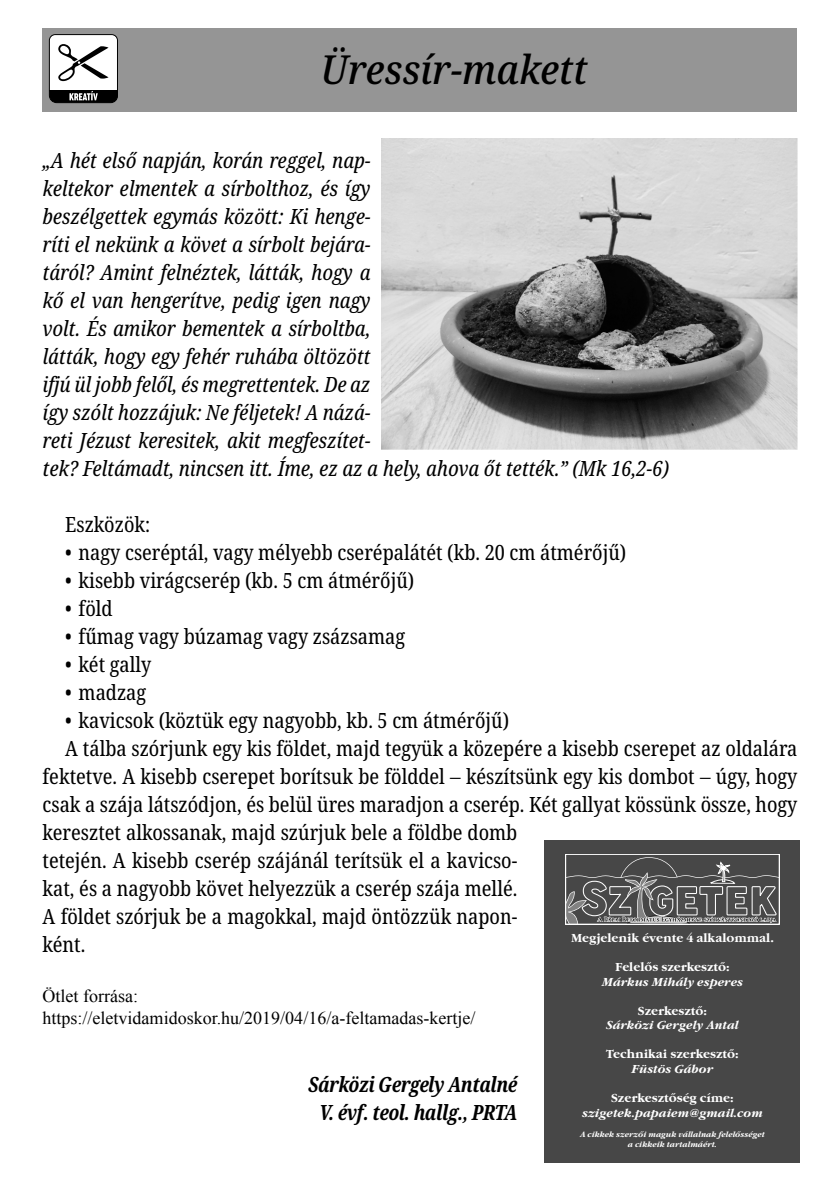
<style>
.page{position:relative;width:840px;height:1191px;background:#fff}
.page>*{position:absolute;margin:0;border:0;box-sizing:border-box;transform-origin:0 0}
.t1{font:italic 500 semi-condensed 40px "Noto Serif";color:#000}
.t2{font:condensed 21px "Noto Serif";color:#000}
.t3{font:italic condensed 21px/28px "Noto Serif";color:#000}
.t4{font:italic 700 condensed 21px/28px "Noto Serif";letter-spacing:-.02em;color:#000;text-align:center;scale:.95 1}
.t5{font:18px/21.6px "Times New Roman";color:#000}
.t6{font:700 12px "Garamond Itc TOT";color:#fff}
.t7{font:italic 700 12px "Garamond Itc TOT";color:#fff}
.t8{font:italic 700 8px/10px "Garamond Itc TOT";color:#fff;text-align:center}
</style>
<div class="page">
<div style="left:544px;top:840px;width:255px;height:322px;background:#474747"></div>
<div style="left:565px;top:854px;width:214px;height:70px;border:1px solid #fff"></div>
<svg style="left:565px;top:857px;width:214px;height:67px"></svg>
<div style="left:43px;top:28px;width:754px;height:84px;background:#959595"></div>
<svg style="left:49px;top:34px;width:69px;height:69px;background:#b4b4b4"></svg>
<img style="left:381px;top:139px;width:416px;height:311px">
<h1 class="t1" style="left:320px;top:41px;width:268px">Üressír-makett</h1>
<p class="t3" style="left:43px;top:146px;width:627px">„A hét első napján, korán reggel, nap-<br>keltekor elmentek a sírbolthoz, és így<br>beszélgettek egymás között: Ki henge-<br>ríti el nekünk a követ a sírbolt bejára-<br>táról? Amint felnéztek, látták, hogy a<br>kő el van hengerítve, pedig igen nagy<br>volt. És amikor bementek a sírboltba,<br>látták, hogy egy fehér ruhába öltözött<br>ifjú ül jobb felől, és megrettentek. De az<br>így szólt hozzájuk: Ne féljetek! A názá-<br>reti Jézust keresitek, akit megfeszítet-<br>tek? Feltámadt, nincsen itt. Íme, ez az a hely, ahova őt tették.” (Mk 16,2-6)</p>
<p class="t2" style="left:65px;top:510px;width:86px">Eszközök:</p>
<p class="t2" style="left:65px;top:538px;width:562px">• nagy cseréptál, vagy mélyebb cserépalátét (kb. 20 cm átmérőjű)</p>
<p class="t2" style="left:65px;top:566px;width:350px">• kisebb virágcserép (kb. 5 cm átmérőjű)</p>
<p class="t2" style="left:65px;top:594px;width:49px">• föld</p>
<p class="t2" style="left:65px;top:622px;width:341px">• fűmag vagy búzamag vagy zsázsamag</p>
<p class="t2" style="left:65px;top:650px;width:87px">• két gally</p>
<p class="t2" style="left:65px;top:678px;width:82px">• madzag</p>
<p class="t2" style="left:65px;top:706px;width:445px">• kavicsok (köztük egy nagyobb, kb. 5 cm átmérőjű)</p>
<p class="t2" style="left:65px;top:734px;width:733px">A tálba szórjunk egy kis földet, majd tegyük a közepére a kisebb cserepet az oldalára</p>
<p class="t2" style="left:43px;top:762px;width:756px">fektetve. A kisebb cserepet borítsuk be földdel – készítsünk egy kis dombot – úgy, hogy</p>
<p class="t2" style="left:43px;top:790px;width:756px">csak a szája látszódjon, és belül üres maradjon a cserép. Két gallyat kössünk össze, hogy</p>
<p class="t2" style="left:43px;top:818px;width:476px">keresztet alkossanak, majd szúrjuk bele a földbe domb</p>
<p class="t2" style="left:43px;top:846px;width:476px">tetején. A kisebb cserép szájánál terítsük el a kavicso-</p>
<p class="t2" style="left:43px;top:874px;width:476px">kat, és a nagyobb követ helyezzük a cserép szája mellé.</p>
<p class="t2" style="left:43px;top:902px;width:476px">A földet szórjuk be a magokkal, majd öntözzük napon-</p>
<p class="t2" style="left:43px;top:930px;width:44px">ként.</p>
<p class="t5" style="left:43px;top:986px;width:434px">Ötlet forrása: https://eletvidamidoskor.hu/2019/04/16/a-feltamadas-kertje/</p>
<p class="t6" style="left:570px;top:932px;width:204px">Megjelenik évente 4 alkalommal.</p>
<p class="t6" style="left:614px;top:961px;width:116px">Felelős szerkesztő:</p>
<p class="t7" style="left:601px;top:977px;width:143px">Márkus Mihály esperes</p>
<p class="t6" style="left:637px;top:1005px;width:70px">Szerkesztő:</p>
<p class="t7" style="left:605px;top:1020px;width:134px">Sárközi Gergely Antal</p>
<p class="t6" style="left:606px;top:1049px;width:134px">Technikai szerkesztő:</p>
<p class="t7" style="left:631px;top:1064px;width:83px">Füstös Gábor</p>
<p class="t6" style="left:610px;top:1093px;width:124px">Szerkesztőség címe:</p>
<p class="t7" style="left:581px;top:1108px;width:182px">szigetek.papaiem@gmail.com</p>
<p class="t8" style="left:579px;top:1130px;width:186px">A cikkek szerzői maguk vállalnak felelősséget a cikkeik tartalmáért.</p>
<p class="t4" style="left:308px;top:1070px;width:221px">Sárközi Gergely Antalné<br>V. évf. teol. hallg., PRTA</p>
</div>
